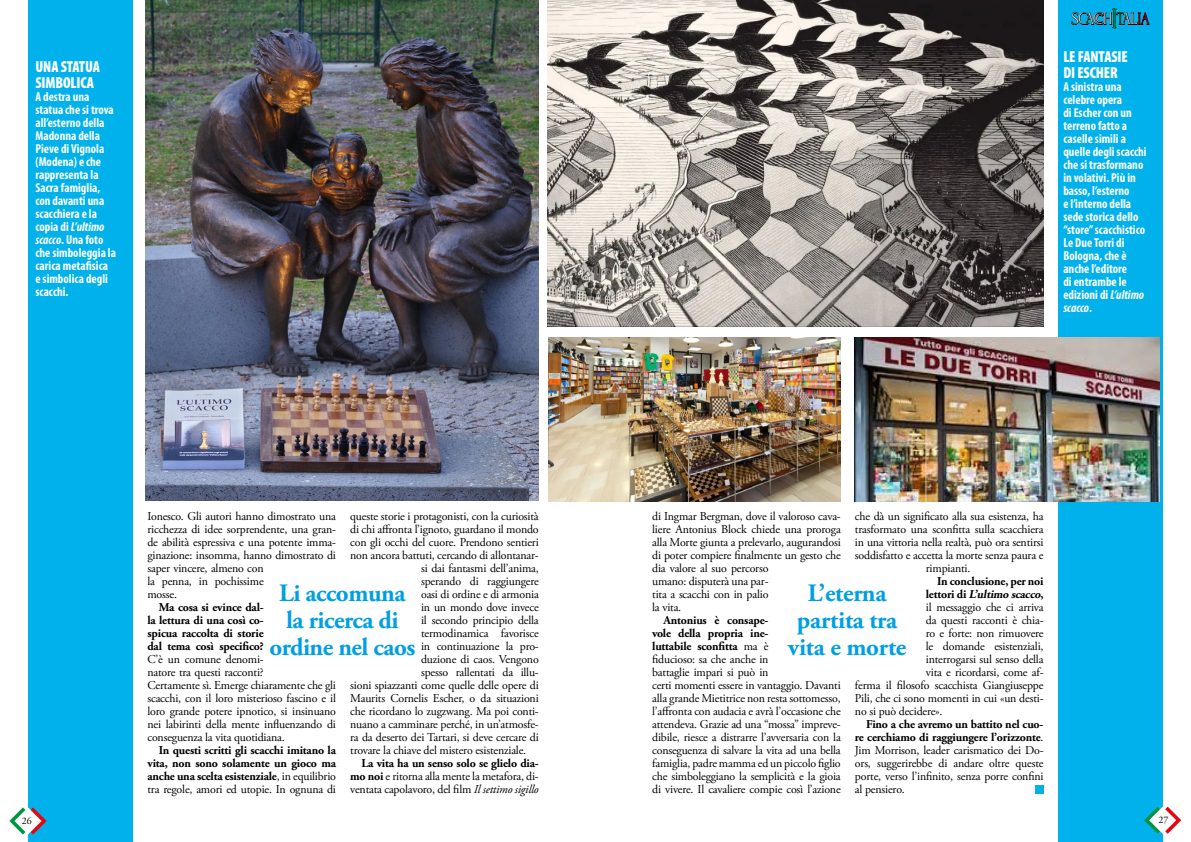
<style>
.page{position:relative;width:1191px;height:842px;background:#fff}
.page>*{position:absolute;margin:0;border:0;box-sizing:border-box;transform-origin:0 0}
.t1{font:700 25px/27px "Adobe Garamond Pro";letter-spacing:-.02em;color:#009fe3;text-align:center}
.t2{font:16.4px "NEVOCLARA";color:#fff}
.t3{font:900 condensed 16px/16px "Myriad Pro";letter-spacing:-.01em;color:#fff;scale:.96 1}
.t4{font:700 condensed 13px/13px "Myriad Pro";color:#fff;scale:.96 1}
.t5{font:12px/13px "Adobe Garamond Pro";letter-spacing:-.015em;color:#000}
.t6{font:700 12px/13px "Adobe Garamond Pro";letter-spacing:-.015em;color:#000;text-align:justify}
.t7{font:italic 700 12px "Adobe Garamond Pro";color:#000}
.t8{font:10px "Adobe Garamond Pro";color:#000}
.s1{font-style:italic}
.s2{font-size:26.7px;color:#009641}
.s3{font-size:19.6px;color:#009641}
.s4{font-size:19.6px}
.s5{font-size:19.6px;color:#e30613}
.s6{font-style:normal}
.s7{font-weight:700}
.s8{font-weight:400}
</style>
<div class="page">
<div style="left:28px;top:0;width:105px;height:842px;background:#00b1eb"></div>
<svg style="left:9px;top:807px;width:38px;height:27px"></svg>
<div style="left:1057px;top:0;width:105px;height:842px;background:#00b1eb"></div>
<svg style="left:1071px;top:8px;width:79px;height:21px"></svg>
<svg style="left:1144px;top:807px;width:37px;height:27px"></svg>
<div style="left:1035px;top:785px;width:8px;height:9px;background:#00b1eb"></div>
<img style="left:145px;top:0;width:394px;height:500px">
<img style="left:547px;top:0;width:496px;height:327px">
<img style="left:549px;top:337px;width:291px;height:165px">
<img style="left:855px;top:337px;width:304px;height:165px">
<h3 class="t3" style="left:35px;top:58px;width:69px">UNA STATUA<br>SIMBOLICA</h3>
<p class="t4" style="left:35px;top:89px;width:85px">A destra una statua che si trova all’esterno della<br>Madonna della<br>Pieve di Vignola (Modena) e che rappresenta la<br>Sacra famiglia, con davanti una scacchiera e la copia di <span class="s1">L’ultimo scacco</span>. Una foto che simboleggia la carica metafisica e simbolica degli scacchi.</p>
<h2 class="t2" style="left:1071px;top:10px;width:79px">SCACCH<span class="s2">I</span><span class="s3">t</span><span class="s4">al</span><span class="s5">ia</span></h2>
<h3 class="t3" style="left:1063px;top:49px;width:69px">LE FANTASIE<br>DI ESCHER</h3>
<p class="t4" style="left:1063px;top:80px;width:88px">A sinistra una celebre opera<br>di Escher con un terreno fatto a caselle simili a quelle degli scacchi che si trasformano in volativi. Più in basso, l’esterno<br>e l’interno della sede storica dello “store” scacchistico<br>Le Due Torri di<br>Bologna, che è anche l’editore<br>di entrambe le edizioni di <span class="s1">L’ultimo scacco</span>.</p>
<p class="t8" style="left:22px;top:814px;width:11px">26</p>
<p class="t5" style="left:855px;top:510px;width:190px;text-align:center">che dà un significato alla sua esistenza, ha trasformato una sconfitta sulla scacchiera in una vittoria nella realtà, può ora sentirsi soddisfatto e accetta la morte senza paura e rimpianti.</p>
<p class="t6" style="left:937px;top:575px;width:108px">In conclusione, per noi</p>
<p class="t7" style="left:926px;top:588px;width:119px"><span class="s6">l e t t o r i d i</span> L’ultimo scacco<span class="s6">,</span></p>
<p class="t5" style="left:926px;top:601px;width:119px">il messaggio che ci arriva</p>
<p class="t5" style="left:926px;top:614px;width:119px">da questi racconti è chia-</p>
<p class="t5" style="left:926px;top:627px;width:119px">ro e forte: non rimuovere</p>
<p class="t5" style="left:926px;top:640px;width:119px">le domande esistenziali,</p>
<p class="t5" style="left:926px;top:653px;width:119px">interrogarsi sul senso della</p>
<p class="t5" style="left:926px;top:666px;width:119px">vita e ricordarsi, come af-</p>
<p class="t5" style="left:855px;top:679px;width:190px">ferma il filosofo scacchista Giangiuseppe</p>
<p class="t5" style="left:855px;top:692px;width:190px">Pili, che ci sono momenti in cui «un desti-</p>
<p class="t5" style="left:855px;top:705px;width:89px">no si può decidere».</p>
<p class="t5" style="left:855px;top:718px;width:190px;text-align:justify;text-indent:11px"><span class="s7">Fino a che avremo un battito nel cuo&shy;re cerchiamo di raggiungere l’orizzonte</span>.<br>Jim Morrison, leader carismatico dei Do&shy;ors, suggerirebbe di andare oltre queste porte, verso l’infinito, senza porre confini al pensiero.</p>
<p class="t5" style="left:147px;top:510px;width:190px">Ionesco. Gli autori hanno dimostrato una ricchezza di idee sorprendente, una gran&shy;de abilità espressiva e una potente imma&shy;ginazione: insomma, hanno dimostrato di saper vincere, almeno con<br>la penna, in pochissime<br>mosse.</p>
<p class="t6" style="left:147px;top:601px;width:118px;text-indent:11px">Ma cosa si evince dal&shy;la lettura di una così co&shy;spicua raccolta di storie dal tema così specifico?</p>
<p class="t5" style="left:147px;top:653px;width:190px">C’è un comune denomi-<br>natore tra questi racconti?<br>Certamente sì. Emerge chiaramente che gli scacchi, con il loro misterioso fascino e il loro grande potere ipnotico, si insinuano nei labirinti della mente influenzando di conseguenza la vita quotidiana.</p>
<p class="t6" style="left:147px;top:744px;width:190px;text-indent:11px">In questi scritti gli scacchi imitano la vita, non sono solamente un gioco ma anche una scelta esistenziale<span class="s8">, in equilibrio tra regole, amori ed utopie. In ognuna di</span></p>
<p class="t5" style="left:350px;top:510px;width:190px">queste storie i protagonisti, con la curiosità</p>
<p class="t5" style="left:350px;top:523px;width:190px">di chi affronta l’ignoto, guardano il mondo</p>
<p class="t5" style="left:350px;top:536px;width:190px">con gli occhi del cuore. Prendono sentieri</p>
<p class="t5" style="left:350px;top:549px;width:190px">non ancora battuti, cercando di allontanar-</p>
<p class="t5" style="left:421px;top:562px;width:119px">si dai fantasmi dell’anima,</p>
<p class="t5" style="left:421px;top:575px;width:119px">sperando di raggiungere</p>
<p class="t5" style="left:421px;top:588px;width:119px">oasi di ordine e di armonia</p>
<p class="t5" style="left:421px;top:601px;width:119px">in un mondo dove invece</p>
<p class="t5" style="left:421px;top:614px;width:119px">il secondo principio della</p>
<p class="t5" style="left:421px;top:627px;width:119px">termodinamica favorisce</p>
<p class="t5" style="left:421px;top:640px;width:119px">in continuazione la pro-</p>
<p class="t5" style="left:421px;top:653px;width:119px">duzione di caos. Vengono</p>
<p class="t5" style="left:421px;top:666px;width:119px">spesso rallentati da illu-</p>
<p class="t5" style="left:350px;top:679px;width:190px">sioni spiazzanti come quelle delle opere di</p>
<p class="t5" style="left:350px;top:692px;width:190px">Maurits Cornelis Escher, o da situazioni</p>
<p class="t5" style="left:350px;top:705px;width:190px">che ricordano lo zugzwang. Ma poi conti-</p>
<p class="t5" style="left:350px;top:718px;width:190px">nuano a camminare perché, in un’atmosfe-</p>
<p class="t5" style="left:350px;top:731px;width:190px">ra da deserto dei Tartari, si deve cercare di</p>
<p class="t5" style="left:350px;top:744px;width:177px">trovare la chiave del mistero esistenziale.</p>
<p class="t5" style="left:350px;top:757px;width:190px;text-align:justify;text-indent:11px"><span class="s7">La vita ha un senso solo se glielo dia&shy;mo noi</span> e ritorna alla mente la metafora, di&shy;ventata capolavoro, del film <span class="s1">Il settimo sigillo</span></p>
<p class="t5" style="left:652px;top:510px;width:190px">di Ingmar Bergman, dove il valoroso cava&shy;liere Antonius Block chiede una proroga alla Morte giunta a prelevarlo, augurandosi di poter compiere finalmente un gesto che dia valore al suo percorso<br>umano: disputerà una par-<br>tita a scacchi con in palio<br>la vita.</p>
<p class="t5" style="left:652px;top:614px;width:190px;text-indent:11px"><span class="s7">Antonius è consape-<br>vole della propria ine-<br>luttabile sconfitta</span> ma è<br>fiducioso: sa che anche in<br>battaglie impari si può in<br>certi momenti essere in vantaggio. Davanti alla grande Mietitrice non resta sottomesso, l’affronta con audacia e avrà l’occasione che attendeva. Grazie ad una “mossa” impreve&shy;dibile, riesce a distrarre l’avversaria con la conseguenza di salvare la vita ad una bella famiglia, padre mamma ed un piccolo figlio che simboleggiano la semplicità e la gioia di vivere. Il cavaliere compie così l’azione</p>
<h1 class="t1" style="left:269px;top:580px;width:147px">Li accomuna la ricerca di ordine nel caos</h1>
<h1 class="t1" style="left:788px;top:580px;width:120px">L’eterna partita tra vita e morte</h1>
<p class="t8" style="left:1158px;top:814px;width:11px">27</p>
</div>
